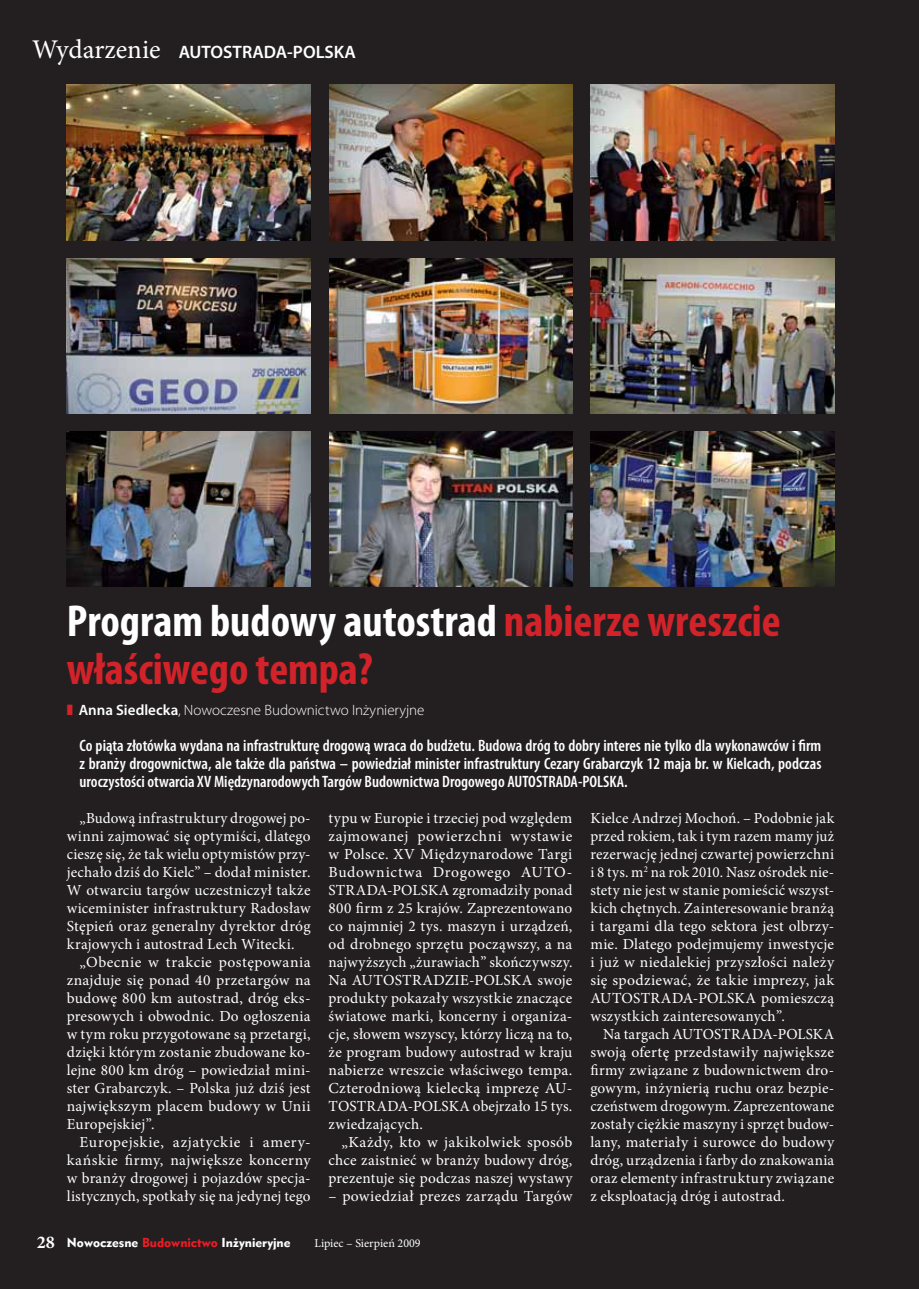
<style>
.page{position:relative;width:919px;height:1289px;background:#fff}
.page>*{position:absolute;margin:0;border:0;box-sizing:border-box;transform-origin:0 0}
.t1{font:700 condensed 45px/48px "Myriad Pro";color:#d2232a}
.t2{font:600 18px "Myriad Pro";color:#fff}
.t3{font:600 condensed 16.5px/18px "Myriad Pro";color:#fff;text-align:justify}
.t4{font:15.3px/18px "Minion Pro";letter-spacing:.015em;color:#fff;text-align:justify}
.t5{font:300 15px "Myriad Pro";color:#fff}
.t6{font:12px "Geometr 415 Blk PL";color:#fff}
.t7{font:12px "Minion Pro";color:#fff}
.s1{font-family:"Minion Pro";font-weight:400;font-size:27px}
.s2{color:#fff}
.s3{font-weight:600}
.s4{font-family:"Minion Pro";font-weight:700;font-size:18px}
.s5{color:#ed1c24}
</style>
<div class="page">
<div style="left:0;top:0;width:918px;height:1288px;background:#231f20"></div>
<img style="left:590px;top:85px;width:244px;height:155px">
<img style="left:590px;top:258px;width:244px;height:156px">
<img style="left:590px;top:431px;width:244px;height:156px">
<img style="left:67px;top:85px;width:243px;height:155px">
<img style="left:67px;top:258px;width:243px;height:155px">
<img style="left:67px;top:431px;width:243px;height:155px">
<img style="left:329px;top:85px;width:244px;height:155px">
<img style="left:329px;top:258px;width:244px;height:156px">
<img style="left:329px;top:431px;width:244px;height:156px">
<p class="t2" style="left:32px;top:45px;width:325px"><span class="s1">Wydarzenie</span> AUTOSTRADA-POLSKA</p>
<h1 class="t1" style="left:67px;top:601px;width:715px"><span class="s2">Program budowy autostrad</span> nabierze wreszcie właściwego tempa?</h1>
<p class="t5" style="left:79px;top:704px;width:347px"><span class="s3">Anna Siedlecka</span>, Nowoczesne Budownictwo Inżynieryjne</p>
<p class="t3" style="left:80px;top:738px;width:743px">Co piąta złotówka wydana na infrastrukturę drogową wraca do budżetu. Budowa dróg to dobry interes nie tylko dla wykonawców i firm z branży drogownictwa, ale także dla państwa – powiedział minister infrastruktury Cezary Grabarczyk 12 maja br. w Kielcach, podczas uroczystości otwarcia XV Międzynarodowych Targów Budownictwa Drogowego AUTOSTRADA-POLSKA.</p>
<p class="t4" style="left:67px;top:810px;width:245px;text-indent:13px">„Budową infrastruktury drogowej po&shy;winni zajmować się optymiści, dlatego cieszę się, że tak wielu optymistów przy&shy;jechało dziś do Kielc” – dodał minister.<br>W otwarciu targów uczestniczył także wiceminister infrastruktury Radosław Stępień oraz generalny dyrektor dróg krajowych i autostrad Lech Witecki.</p>
<p class="t4" style="left:67px;top:954px;width:245px;text-indent:13px">„Obecnie w trakcie postępowania znajduje się ponad 40 przetargów na budowę 800 km autostrad, dróg eks&shy;presowych i obwodnic. Do ogłoszenia w tym roku przygotowane są przetargi, dzięki którym zostanie zbudowane ko&shy;lejne 800 km dróg – powiedział mini&shy;ster Grabarczyk. – Polska już dziś jest największym placem budowy w Unii Europejskiej”.</p>
<p class="t4" style="left:67px;top:1134px;width:245px;text-indent:13px">Europejskie, azjatyckie i amery&shy;kańskie firmy, największe koncerny w branży drogowej i pojazdów specja&shy;listycznych, spotkały się na jedynej tego</p>
<p class="t4" style="left:328px;top:810px;width:245px">typu w Europie i trzeciej pod względem zajmowanej powierzchni wystawie w Polsce. XV Międzynarodowe Targi Budownictwa Drogowego AUTO-STRADA-POLSKA zgromadziły ponad 800 firm z 25 krajów. Zaprezentowano co najmniej 2 tys. maszyn i urządzeń, od drobnego sprzętu począwszy, a na najwyższych „żurawiach” skończywszy.<br>Na AUTOSTRADZIE-POLSKA swoje produkty pokazały wszystkie znaczące światowe marki, koncerny i organiza&shy;cje, słowem wszyscy, którzy liczą na to, że program budowy autostrad w kraju nabierze wreszcie właściwego tempa.<br>Czterodniową kielecką imprezę AU-TOSTRADA-POLSKA obejrzało 15 tys. zwiedzających.</p>
<p class="t4" style="left:328px;top:1134px;width:245px;text-indent:13px">„Każdy, kto w jakikolwiek sposób chce zaistnieć w branży budowy dróg, prezentuje się podczas naszej wystawy</p>
<p class="t4" style="left:328px;top:1188px;width:245px">– powiedział prezes zarządu Targów</p>
<p class="t6" style="left:37px;top:1235px;width:255px"><span class="s4">28</span> Nowoczesne <span class="s5">Budownictwo</span> Inżynieryjne</p>
<p class="t7" style="left:314px;top:1238px;width:108px">Lipiec – Sierpień 2009</p>
<p class="t4" style="left:590px;top:810px;width:245px">Kielce Andrzej Mochoń. – Podobnie jak przed rokiem, tak i tym razem mamy już rezerwację jednej czwartej powierzchni i 8 tys. m<sup>2</sup> na rok 2010. Nasz ośrodek nie&shy;stety nie jest w stanie pomieścić wszyst&shy;kich chętnych. Zainteresowanie branżą i targami dla tego sektora jest olbrzy&shy;mie. Dlatego podejmujemy inwestycje i już w niedalekiej przyszłości należy się spodziewać, że takie imprezy, jak AUTOSTRADA-POLSKA pomieszczą wszystkich zainteresowanych”.</p>
<p class="t4" style="left:590px;top:1026px;width:245px;text-indent:13px">Na targach AUTOSTRADA-POLSKA swoją ofertę przedstawiły największe firmy związane z budownictwem dro&shy;gowym, inżynierią ruchu oraz bezpie&shy;czeństwem drogowym. Zaprezentowane zostały ciężkie maszyny i sprzęt budow&shy;lany, materiały i surowce do budowy dróg, urządzenia i farby do znakowania oraz elementy infrastruktury związane z eksploatacją dróg i autostrad.</p>
</div>
